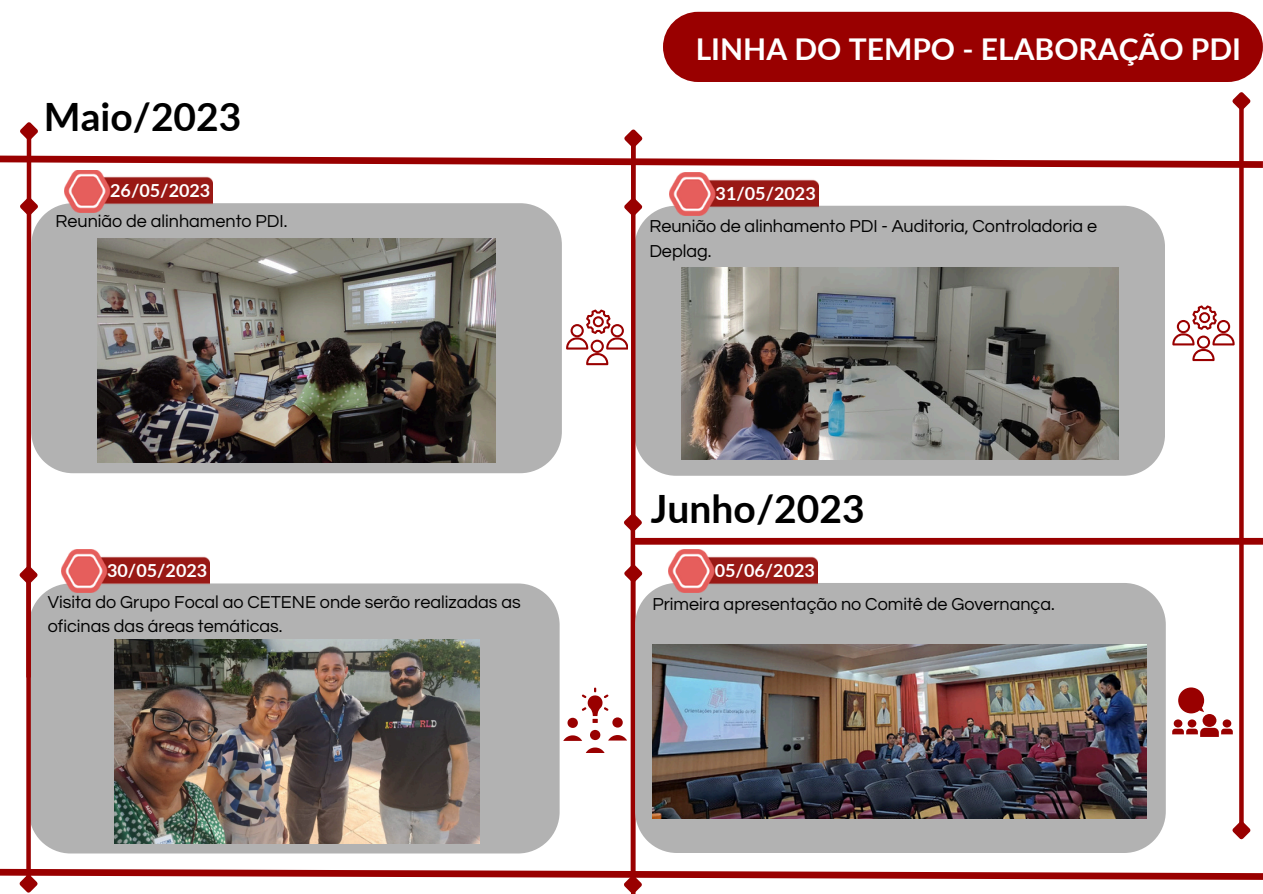
<style>
.page{position:relative;width:1263px;height:894px;background:#fff}
.page>*{position:absolute;margin:0;border:0;box-sizing:border-box;transform-origin:0 0}
.t1{font:700 39px "Lato";color:#000}
.t2{font:700 30px "Lato";color:#fff}
.t3{font:700 28.5px "Lato";color:#fff}
.t4{font:18px/24.8px "Questrial";color:#000}
.t5{font:700 18px "Lato";color:#fff}
</style>
<div class="page">
<div style="left:31px;top:583px;width:528px;height:270px;background:#b2b2b2"></div>
<div style="left:26px;top:580px;width:5px;height:297px;background:#900"></div>
<svg style="left:19px;top:567px;width:23px;height:21px"></svg>
<div style="left:26px;top:206px;width:5px;height:471px;background:#900"></div>
<div style="left:31px;top:203px;width:530px;height:270px;background:#b2b2b2"></div>
<hr style="left:27px;top:137px;width:4px;height:64px;background:#900">
<svg style="left:20px;top:193px;width:22px;height:26px"></svg>
<div style="left:635px;top:206px;width:530px;height:269px;background:#b2b2b2"></div>
<hr style="left:631px;top:137px;width:4px;height:392px;background:#900">
<div style="left:631px;top:144px;width:5px;height:57px;background:#900"></div>
<svg style="left:624px;top:194px;width:22px;height:26px"></svg>
<hr style="left:631px;top:528px;width:4px;height:350px;background:#900">
<svg style="left:0;top:865px;width:1263px;height:28px"></svg>
<svg style="left:624px;top:509px;width:18px;height:26px"></svg>
<div style="left:1239px;top:107px;width:5px;height:717px;background:#900"></div>
<svg style="left:1232px;top:816px;width:19px;height:24px"></svg>
<svg style="left:0;top:92px;width:1263px;height:79px"></svg>
<div style="left:663px;top:12px;width:600px;height:70px;background:#900;border-radius:35px"></div>
<img style="left:64px;top:170px;width:149px;height:43px">
<svg style="left:566px;top:309px;width:62px;height:56px"></svg>
<img style="left:98px;top:238px;width:397px;height:224px">
<img style="left:115px;top:639px;width:364px;height:204px">
<svg style="left:1172px;top:305px;width:62px;height:56px"></svg>
<img style="left:682px;top:267px;width:436px;height:192px">
<svg style="left:563px;top:687px;width:64px;height:65px"></svg>
<img style="left:61px;top:549px;width:149px;height:43px">
<img style="left:670px;top:173px;width:148px;height:42px">
<div style="left:634px;top:537px;width:629px;height:7px;background:#900"></div>
<hr style="left:631px;top:579px;width:4px;height:314px;background:#900">
<svg style="left:624px;top:560px;width:19px;height:26px"></svg>
<div style="left:635px;top:582px;width:530px;height:270px;background:#b2b2b2"></div>
<img style="left:669px;top:549px;width:148px;height:43px">
<img style="left:652px;top:644px;width:494px;height:174px">
<svg style="left:1172px;top:687px;width:61px;height:49px"></svg>
<p class="t1" style="left:44px;top:92px;width:199px">Maio/2023</p>
<p class="t5" style="left:110px;top:180px;width:102px">26/05/2023</p>
<h3 class="t4" style="left:55px;top:209px;width:233px">Reunião de alinhamento PDI.</h3>
<p class="t5" style="left:107px;top:559px;width:102px">30/05/2023</p>
<p class="t4" style="left:48px;top:589px;width:475px">Visita do Grupo Focal ao CETENE onde serão realizadas as oficinas das áreas temáticas.</p>
<h2 class="t3" style="left:715px;top:22px;width:520px">LINHA DO TEMPO - ELABORAÇÃO PDI</h2>
<h2 class="t2" style="left:696px;top:31px;width:547px">LINHA DO TEMPO - ELABORAÇÃO PDI</h2>
<h1 class="t5" style="left:716px;top:182px;width:102px">31/05/2023</h1>
<p class="t4" style="left:649px;top:214px;width:449px">Reunião de alinhamento PDI - Auditoria, Controladoria e<br>Deplag.</p>
<h3 class="t1" style="left:651px;top:484px;width:215px">Junho/2023</h3>
<p class="t5" style="left:715px;top:559px;width:102px">05/06/2023</p>
<p class="t4" style="left:652px;top:591px;width:404px">Primeira apresentação no Comitê de Governança.</p>
</div>
